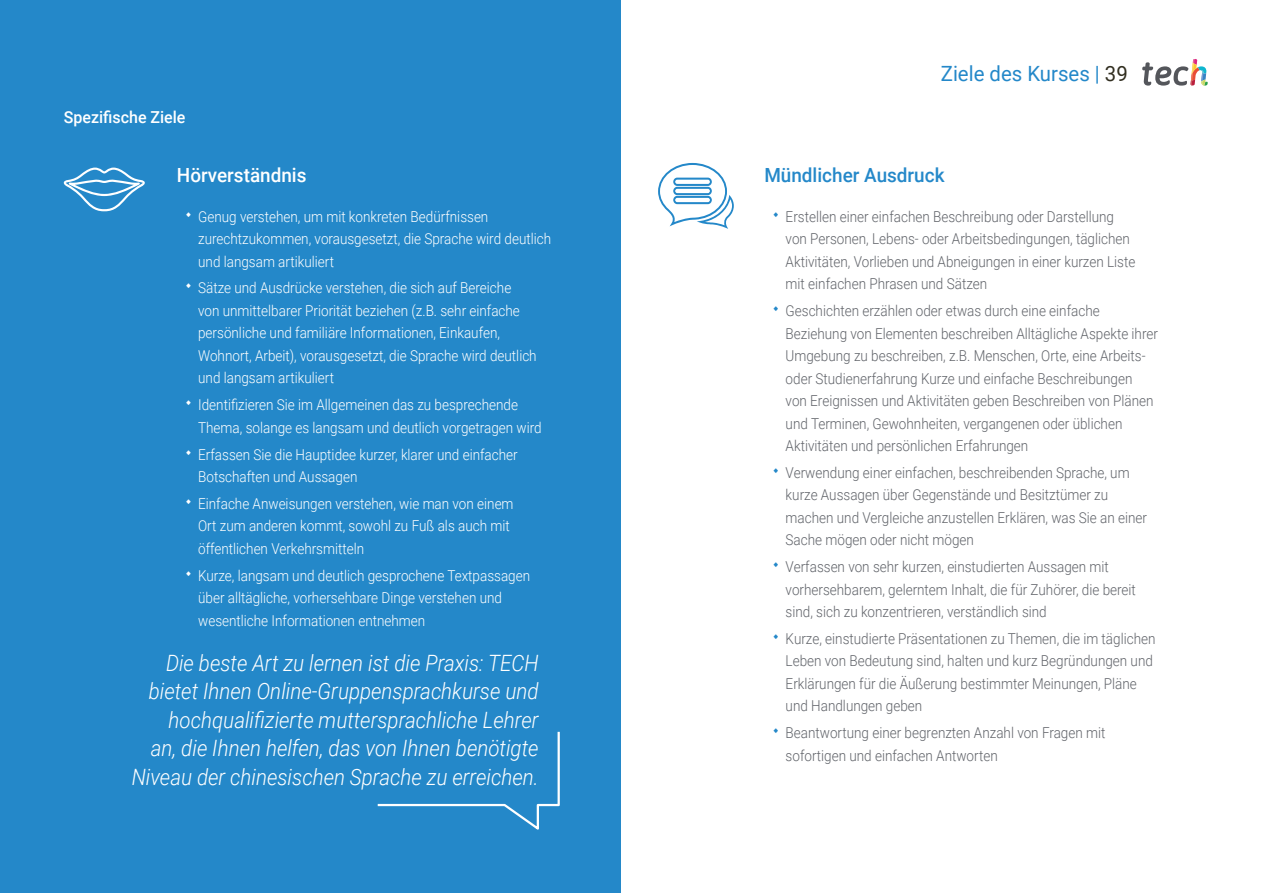
<style>
.page{position:relative;width:1263px;height:893px;background:#fff}
.page>*{position:absolute;margin:0;border:0;box-sizing:border-box;transform-origin:0 0}
.t1{font:italic 300 22.5px/28.5px "Roboto";color:#fff;text-align:right;scale:.91 1}
.t2{font:21px "Roboto";color:#2488c9}
.t3{font:500 19.5px "Roboto";color:#2488c9}
.t4{font:500 19.5px "Roboto";color:#fff}
.t5{font:500 16.5px "Roboto";color:#fff}
.t6{font:300 15px/22.5px "Roboto";color:#61646a;scale:.9 1}
.t7{font:300 15px/22.5px "Roboto";color:#fff;scale:.9 1}
.s1{color:#312e20}
</style>
<div class="page">
<svg style="left:1142px;top:59px;width:66px;height:27px"></svg>
<div style="left:0;top:0;width:621px;height:893px;background:#2488c9"></div>
<svg style="left:64px;top:168px;width:81px;height:43px"></svg>
<svg style="left:658px;top:163px;width:76px;height:66px"></svg>
<svg style="left:377px;top:731px;width:183px;height:99px"></svg>
<p class="t5" style="left:64px;top:106px;width:123px">Spezifische Ziele</p>
<h3 class="t4" style="left:177px;top:162px;width:131px">Hörverständnis</h3>
<p class="t7" style="left:198px;top:205px;width:394px">Genug verstehen, um mit konkreten Bedürfnissen zurechtzukommen, vorausgesetzt, die Sprache wird deutlich und langsam artikuliert</p>
<p class="t7" style="left:198px;top:276px;width:378px">Sätze und Ausdrücke verstehen, die sich auf Bereiche<br>von unmittelbarer Priorität beziehen (z.B. sehr einfache persönliche und familiäre Informationen, Einkaufen, Wohnort, Arbeit), vorausgesetzt, die Sprache wird deutlich und langsam artikuliert</p>
<p class="t7" style="left:198px;top:393px;width:383px">Identifizieren Sie im Allgemeinen das zu besprechende<br>Thema, solange es langsam und deutlich vorgetragen wird</p>
<p class="t7" style="left:198px;top:442px;width:356px">Erfassen Sie die Hauptidee kurzer, klarer und einfacher<br>Botschaften und Aussagen</p>
<p class="t7" style="left:198px;top:492px;width:352px">Einfache Anweisungen verstehen, wie man von einem<br>Ort zum anderen kommt, sowohl zu Fuß als auch mit öffentlichen Verkehrsmitteln</p>
<p class="t7" style="left:198px;top:563px;width:370px">Kurze, langsam und deutlich gesprochene Textpassagen über alltägliche, vorhersehbare Dinge verstehen und wesentliche Informationen entnehmen</p>
<h1 class="t1" style="left:132px;top:648px;width:449px">Die beste Art zu lernen ist die Praxis: TECH bietet Ihnen Online-Gruppensprachkurse und hochqualifizierte muttersprachliche Lehrer<br>an, die Ihnen helfen, das von Ihnen benötigte Niveau der chinesischen Sprache zu erreichen.</h1>
<h2 class="t2" style="left:941px;top:59px;width:189px">Ziele des Kurses | <span class="s1">39</span></h2>
<h3 class="t3" style="left:764px;top:162px;width:182px">Mündlicher Ausdruck</h3>
<p class="t6" style="left:786px;top:205px;width:390px">Erstellen einer einfachen Beschreibung oder Darstellung von Personen, Lebens- oder Arbeitsbedingungen, täglichen Aktivitäten, Vorlieben und Abneigungen in einer kurzen Liste mit einfachen Phrasen und Sätzen</p>
<p class="t6" style="left:786px;top:299px;width:415px">Geschichten erzählen oder etwas durch eine einfache Beziehung von Elementen beschreiben Alltägliche Aspekte ihrer Umgebung zu beschreiben, z.B. Menschen, Orte, eine Arbeits&shy;oder Studienerfahrung Kurze und einfache Beschreibungen<br>von Ereignissen und Aktivitäten geben Beschreiben von Plänen und Terminen, Gewohnheiten, vergangenen oder üblichen Aktivitäten und persönlichen Erfahrungen</p>
<p class="t6" style="left:786px;top:461px;width:403px">Verwendung einer einfachen, beschreibenden Sprache, um kurze Aussagen über Gegenstände und Besitztümer zu machen und Vergleiche anzustellen Erklären, was Sie an einer Sache mögen oder nicht mögen</p>
<p class="t6" style="left:786px;top:555px;width:391px">Verfassen von sehr kurzen, einstudierten Aussagen mit vorhersehbarem, gelerntem Inhalt, die für Zuhörer, die bereit sind, sich zu konzentrieren, verständlich sind</p>
<p class="t6" style="left:786px;top:627px;width:412px">Kurze, einstudierte Präsentationen zu Themen, die im täglichen Leben von Bedeutung sind, halten und kurz Begründungen und Erklärungen für die Äußerung bestimmter Meinungen, Pläne und Handlungen geben</p>
<p class="t6" style="left:786px;top:721px;width:357px">Beantwortung einer begrenzten Anzahl von Fragen mit sofortigen und einfachen Antworten</p>
</div>
